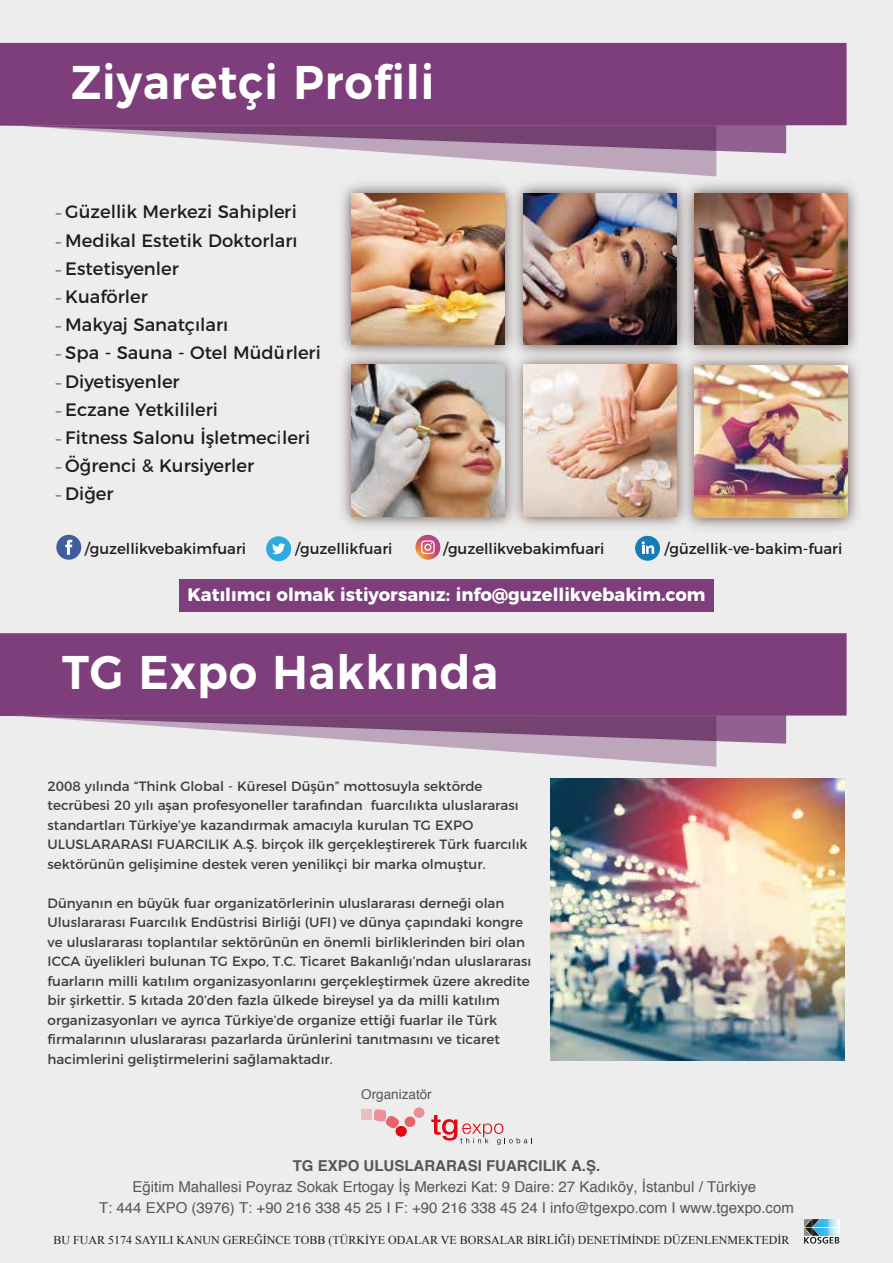
<style>
.page{position:relative;width:893px;height:1263px;background:#ededed}
.page>*{position:absolute;margin:0;border:0;box-sizing:border-box;transform-origin:0 0}
.t1{font:600 47.25px "Montserrat";letter-spacing:.02em;color:#fff;scale:.95 1}
.t2{font:18px "Montserrat";color:#1d1d1b}
.t3{font:700 18px "Montserrat";color:#fff}
.t4{font:15px/21px "Helvetica";color:#575756;text-align:center}
.t5{font:15px "Montserrat";color:#1d1d1b}
.t6{font:700 15px "Helvetica";color:#575756}
.t7{font:13.5px/19.5px "Montserrat";color:#3c3c3b}
.t8{font:13.5px "Helvetica";color:#575756}
.t9{font:12px "Times New Roman";color:#1d1d1b}
.s1{font-size:13.5px;color:#7d3e7b}
</style>
<div class="page">
<svg style="left:431px;top:1115px;width:101px;height:30px"></svg>
<div style="left:396px;top:1126px;width:11px;height:10px;background:#e30613;border-radius:50%"></div>
<svg style="left:404px;top:1116px;width:11px;height:11px"></svg>
<div style="left:414px;top:1107px;width:10px;height:11px;background:#e99196;border-radius:50%"></div>
<div style="left:361px;top:1110px;width:11px;height:10px;background:#ebbfc2"></div>
<svg style="left:374px;top:1109px;width:25px;height:19px"></svg>
<img style="left:550px;top:779px;width:294px;height:281px">
<svg style="left:716px;top:715px;width:70px;height:29px;background:#976795"></svg>
<div style="left:0;top:633px;width:847px;height:82px;background:#7d3e7b"></div>
<svg style="left:0;top:714px;width:716px;height:53px"></svg>
<svg style="left:716px;top:125px;width:70px;height:28px;background:#956593"></svg>
<div style="left:0;top:43px;width:847px;height:82px;background:#7d3e7b"></div>
<svg style="left:0;top:124px;width:716px;height:50px"></svg>
<img style="left:286px;top:172px;width:265px;height:173px">
<img style="left:351px;top:193px;width:117px;height:151px">
<img style="left:468px;top:174px;width:168px;height:171px">
<img style="left:524px;top:193px;width:112px;height:152px">
<img style="left:700px;top:366px;width:158px;height:163px">
<img style="left:700px;top:366px;width:147px;height:152px">
<img style="left:636px;top:174px;width:222px;height:192px">
<img style="left:694px;top:193px;width:153px;height:152px">
<img style="left:341px;top:345px;width:113px;height:191px">
<img style="left:351px;top:365px;width:103px;height:151px">
<img style="left:454px;top:345px;width:246px;height:194px">
<img style="left:524px;top:365px;width:153px;height:151px">
<div style="left:266px;top:536px;width:25px;height:25px;background:#2ea9e1;border-radius:50%"></div>
<svg style="left:272px;top:543px;width:13px;height:11px"></svg>
<div style="left:635px;top:536px;width:25px;height:25px;background:#167cb9;border-radius:50%"></div>
<svg style="left:642px;top:541px;width:12px;height:13px"></svg>
<div style="left:56px;top:535px;width:25px;height:25px;background:#3f5d9b;border-radius:50%"></div>
<svg style="left:65px;top:540px;width:7px;height:15px"></svg>
<svg style="left:415px;top:535px;width:25px;height:25px"></svg>
<svg style="left:421px;top:540px;width:14px;height:14px"></svg>
<div style="left:179px;top:579px;width:535px;height:32px;background:#7d3e7b"></div>
<svg style="left:804px;top:1219px;width:36px;height:24px"></svg>
<h1 class="t1" style="left:71px;top:44px;width:384px">Ziyaretçi Profili</h1>
<h2 class="t2" style="left:56px;top:198px;width:243px"><span class="s1">–</span> Güzellik Merkezi Sahipleri</h2>
<h2 class="t2" style="left:56px;top:226px;width:243px"><span class="s1">–</span> Medikal Estetik Doktorları</h2>
<h2 class="t2" style="left:56px;top:254px;width:125px"><span class="s1">–</span> Estetisyenler</h2>
<h2 class="t2" style="left:56px;top:282px;width:94px"><span class="s1">–</span> Kuaförler</h2>
<h2 class="t2" style="left:56px;top:310px;width:174px"><span class="s1">–</span> Makyaj Sanatçıları</h2>
<h2 class="t2" style="left:56px;top:339px;width:267px"><span class="s1">–</span> Spa - Sauna - Otel Müdürleri</h2>
<h2 class="t2" style="left:56px;top:367px;width:125px"><span class="s1">–</span> Diyetisyenler</h2>
<h2 class="t2" style="left:56px;top:395px;width:164px"><span class="s1">–</span> Eczane Yetkilileri</h2>
<h2 class="t2" style="left:56px;top:423px;width:256px"><span class="s1">–</span> Fitness Salonu İşletmecileri</h2>
<h2 class="t2" style="left:56px;top:451px;width:200px"><span class="s1">–</span> Öğrenci &amp; Kursiyerler</h2>
<h2 class="t2" style="left:56px;top:480px;width:59px"><span class="s1">–</span> Diğer</h2>
<p class="t5" style="left:85px;top:537px;width:163px">/guzellikvebakimfuari</p>
<p class="t5" style="left:295px;top:537px;width:99px">/guzellikfuari</p>
<p class="t5" style="left:443px;top:537px;width:163px">/guzellikvebakimfuari</p>
<p class="t5" style="left:664px;top:537px;width:179px">/güzellik-ve-bakim-fuari</p>
<h2 class="t3" style="left:187px;top:579px;width:519px">Katılımcı olmak istiyorsanız: info@guzellikvebakim.com</h2>
<h1 class="t1" style="left:62px;top:634px;width:461px">TG Expo Hakkında</h1>
<p class="t7" style="left:48px;top:775px;width:482px">2008 yılında “Think Global - Küresel Düşün” mottosuyla sektörde tecrübesi 20 yılı aşan profesyoneller tarafından fuarcılıkta uluslararası standartları Türkiye’ye kazandırmak amacıyla kurulan TG EXPO ULUSLARARASI FUARCILIK A.Ş. birçok ilk gerçekleştirerek Türk fuarcılık sektörünün gelişimine destek veren yenilikçi bir marka olmuştur.</p>
<p class="t7" style="left:48px;top:892px;width:485px">Dünyanın en büyük fuar organizatörlerinin uluslararası derneği olan Uluslararası Fuarcılık Endüstrisi Birliği (UFI) ve dünya çapındaki kongre ve uluslararası toplantılar sektörünün en önemli birliklerinden biri olan ICCA üyelikleri bulunan TG Expo, T.C. Ticaret Bakanlığı’ndan uluslararası fuarların milli katılım organizasyonlarını gerçekleştirmek üzere akredite bir şirkettir. 5 kıtada 20’den fazla ülkede bireysel ya da milli katılım organizasyonları ve ayrıca Türkiye’de organize ettiği fuarlar ile Türk firmalarının uluslararası pazarlarda ürünlerini tanıtmasını ve ticaret hacimlerini geliştirmelerini sağlamaktadır.</p>
<p class="t8" style="left:361px;top:1084px;width:72px">Organizatör</p>
<p class="t6" style="left:293px;top:1154px;width:309px">TG EXPO ULUSLARARASI FUARCILIK A.Ş.</p>
<p class="t4" style="left:99px;top:1177px;width:696px">Eğitim Mahallesi Poyraz Sokak Ertogay İş Merkezi Kat: 9 Daire: 27 Kadıköy, İstanbul / Türkiye<br>T: 444 EXPO (3976) T: +90 216 338 45 25 I F: +90 216 338 45 24 I info@tgexpo.com I www.tgexpo.com</p>
<p class="t9" style="left:54px;top:1231px;width:737px">BU FUAR 5174 SAYILI KANUN GEREĞİNCE TOBB (TÜRKİYE ODALAR VE BORSALAR BİRLİĞİ) DENETİMİNDE DÜZENLENMEKTEDİR</p>
</div>
